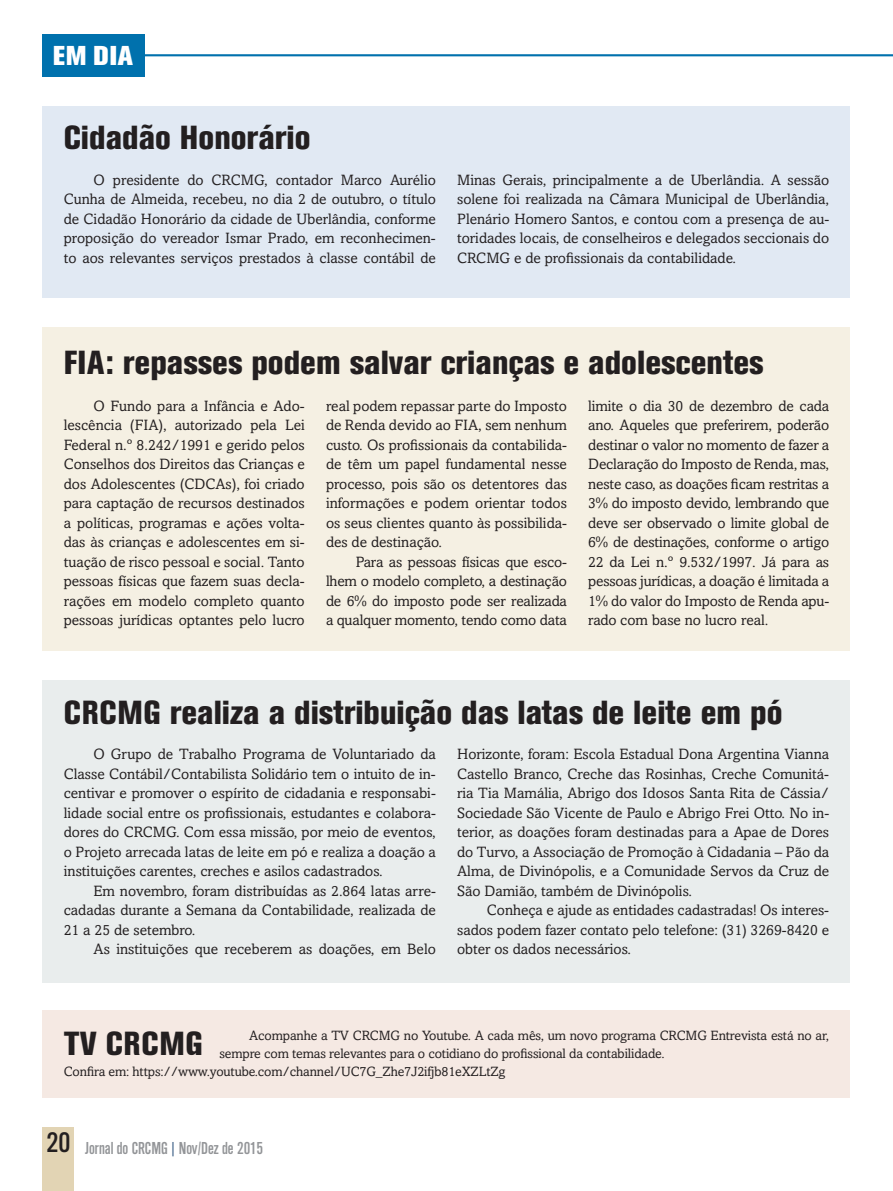
<style>
.page{position:relative;width:893px;height:1191px;background:#fff}
.page>*{position:absolute;margin:0;border:0;box-sizing:border-box;transform-origin:0 0}
.t1{font:800 condensed 33px "Akzidenz Grotesk BE";color:#231f20}
.t2{font:800 27px "Akzidenz Grotesk BE";color:#fff}
.t3{font:16.5px "Cg Alpin Gth No 2";color:#939598}
.t4{font:15px/19.5px "Amasis";color:#231f20;text-align:justify}
.t5{font:13.5px "Amasis";letter-spacing:-.01em;color:#231f20}
.s1{font-family:"Cg Alpin Gth No 3";font-size:27px;color:#231f20}
.s2{color:#103a6b}
</style>
<div class="page">
<div style="left:43px;top:1127px;width:31px;height:64px;background:#e2d4b4"></div>
<div style="left:43px;top:34px;width:102px;height:43px;background:#0071ad"></div>
<hr style="left:142px;top:54px;width:751px;height:2px;background:#0071ad">
<div style="left:43px;top:327px;width:807px;height:324px;background:#f5f0e3"></div>
<div style="left:43px;top:106px;width:807px;height:192px;background:#e1e9f3"></div>
<div style="left:43px;top:680px;width:807px;height:302px;background:#e9eded"></div>
<div style="left:43px;top:1010px;width:807px;height:87px;background:#f5e9e3"></div>
<h2 class="t2" style="left:53px;top:40px;width:81px">EM DIA</h2>
<h1 class="t1" style="left:64px;top:119px;width:248px">Cidadão Honorário</h1>
<p class="t4" style="left:64px;top:170px;width:374px;text-indent:30px">O presidente do CRCMG, contador Marco Aurélio Cunha de Almeida, recebeu, no dia 2 de outubro, o título de Cidadão Honorário da cidade de Uberlândia, conforme proposição do vereador Ismar Prado, em reconhecimen&shy;to aos relevantes serviços prestados à classe contábil de</p>
<p class="t4" style="left:457px;top:170px;width:374px">Minas Gerais, principalmente a de Uberlândia. A sessão solene foi realizada na Câmara Municipal de Uberlândia, Plenário Homero Santos, e contou com a presença de au&shy;toridades locais, de conselheiros e delegados seccionais do CRCMG e de profissionais da contabilidade.</p>
<h1 class="t1" style="left:64px;top:343px;width:701px">FIA: repasses podem salvar crianças e adolescentes</h1>
<p class="t4" style="left:64px;top:396px;width:242px;text-indent:30px">O Fundo para a Infância e Ado&shy;lescência (FIA), autorizado pela Lei Federal n.º 8.242/1991 e gerido pelos Conselhos dos Direitos das Crianças e dos Adolescentes (CDCAs), foi criado para captação de recursos destinados a políticas, programas e ações volta&shy;das às crianças e adolescentes em si&shy;tuação de risco pessoal e social. Tanto pessoas físicas que fazem suas decla&shy;rações em modelo completo quanto pessoas jurídicas optantes pelo lucro</p>
<p class="t4" style="left:326px;top:396px;width:242px">real podem repassar parte do Imposto de Renda devido ao FIA, sem nenhum custo. Os profissionais da contabilida&shy;de têm um papel fundamental nesse processo, pois são os detentores das informações e podem orientar todos os seus clientes quanto às possibilida&shy;des de destinação.</p>
<p class="t4" style="left:588px;top:396px;width:242px">limite o dia 30 de dezembro de cada ano. Aqueles que preferirem, poderão destinar o valor no momento de fazer a Declaração do Imposto de Renda, mas, neste caso, as doações ficam restritas a 3% do imposto devido, lembrando que deve ser observado o limite global de 6% de destinações, conforme o artigo 22 da Lei n.º 9.532/1997. Já para as pessoas jurídicas, a doação é limitada a 1% do valor do Imposto de Renda apu&shy;rado com base no lucro real.</p>
<p class="t4" style="left:326px;top:552px;width:242px;text-indent:30px">Para as pessoas físicas que esco&shy;lhem o modelo completo, a destinação de 6% do imposto pode ser realizada a qualquer momento, tendo como data</p>
<h1 class="t1" style="left:64px;top:693px;width:720px">CRCMG realiza a distribuição das latas de leite em pó</h1>
<p class="t4" style="left:64px;top:744px;width:374px;text-indent:30px">O Grupo de Trabalho Programa de Voluntariado da Classe Contábil/Contabilista Solidário tem o intuito de in&shy;centivar e promover o espírito de cidadania e responsabi&shy;lidade social entre os profissionais, estudantes e colabora&shy;dores do CRCMG. Com essa missão, por meio de eventos, o Projeto arrecada latas de leite em pó e realiza a doação a instituições carentes, creches e asilos cadastrados.</p>
<p class="t4" style="left:64px;top:881px;width:374px;text-indent:30px">Em novembro, foram distribuídas as 2.864 latas arre&shy;cadadas durante a Semana da Contabilidade, realizada de 21 a 25 de setembro.</p>
<p class="t4" style="left:94px;top:939px;width:344px">As instituições que receberem as doações, em Belo</p>
<p class="t4" style="left:457px;top:744px;width:374px">Horizonte, foram: Escola Estadual Dona Argentina Vianna Castello Branco, Creche das Rosinhas, Creche Comunitá&shy;ria Tia Mamália, Abrigo dos Idosos Santa Rita de Cássia/ Sociedade São Vicente de Paulo e Abrigo Frei Otto. No in&shy;terior, as doações foram destinadas para a Apae de Dores do Turvo, a Associação de Promoção à Cidadania – Pão da Alma, de Divinópolis, e a Comunidade Servos da Cruz de São Damião, também de Divinópolis.</p>
<p class="t4" style="left:457px;top:900px;width:374px;text-indent:30px">Conheça e ajude as entidades cadastradas! Os interes&shy;sados podem fazer contato pelo telefone: (31) 3269-8420 e obter os dados necessários.</p>
<h1 class="t1" style="left:64px;top:1024px;width:140px">TV CRCMG</h1>
<p class="t5" style="left:249px;top:1027px;width:581px">Acompanhe a TV CRCMG no Youtube. A cada mês, um novo programa CRCMG Entrevista está no ar,</p>
<p class="t5" style="left:219px;top:1045px;width:447px">sempre com temas relevantes para o cotidiano do profissional da contabilidade.</p>
<p class="t5" style="left:64px;top:1063px;width:443px">Confira em: https://www.youtube.com/channel/UC7G_Zhe7J2ifjb81eXZLtZg</p>
<p class="t3" style="left:46px;top:1138px;width:218px"><span class="s1">20</span> Jornal do CRCMG <span class="s2">|</span> Nov/Dez de 2015</p>
</div>
